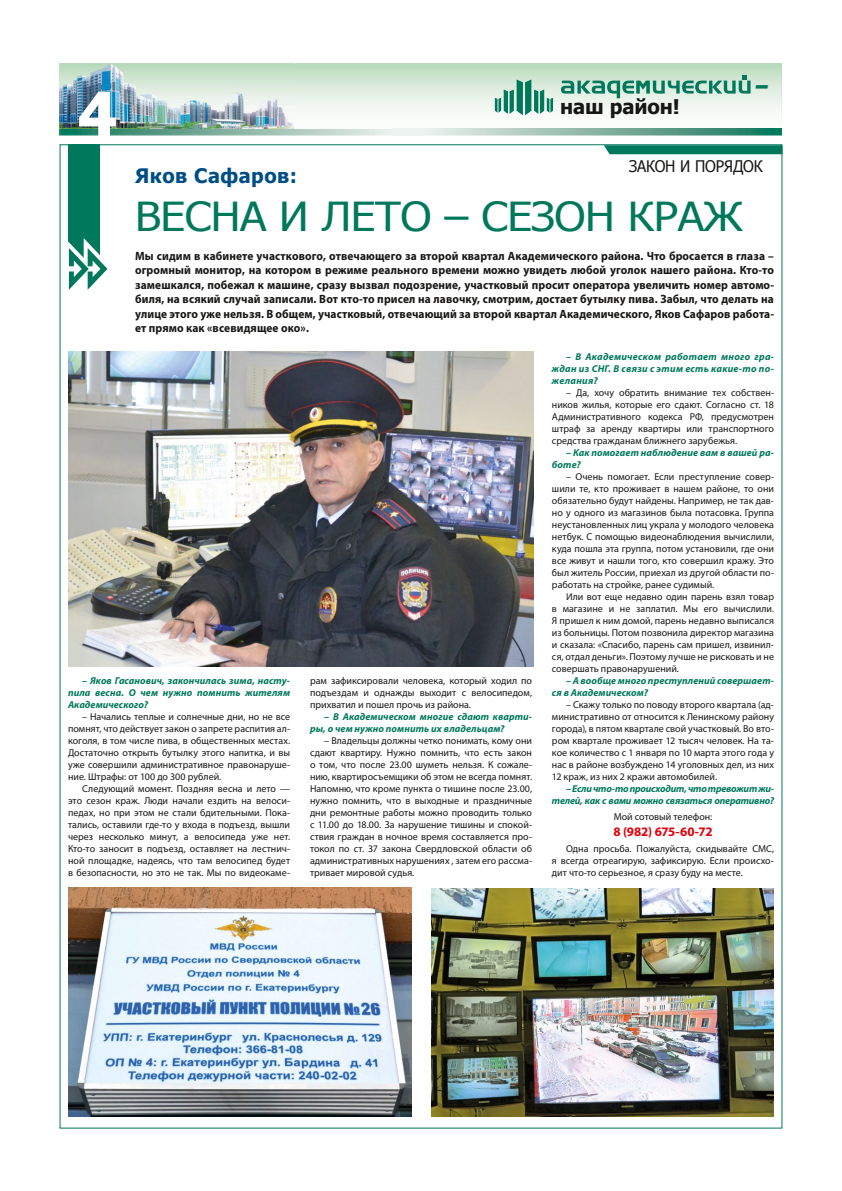
<style>
.page{position:relative;width:842px;height:1191px;background:#fff}
.page>*{position:absolute;margin:0;border:0;box-sizing:border-box;transform-origin:0 0}
.t1{font:700 60px "Tahoma";color:#fff}
.t2{font:40px "Tahoma";letter-spacing:-.01em;color:#00785c;scale:1.1 1}
.t3{font:italic 700 36px "Myriad Pro";color:#00785c;scale:.75 1}
.t4{font:700 20.2px "Tahoma";letter-spacing:-.005em;color:#181716}
.t5{font:700 20px "Tahoma";letter-spacing:.025em;color:#004e86}
.t6{font:16px "Tahoma";letter-spacing:-.015em;color:#181716;scale:.95 1}
.t7{font:700 13px "Myriad Pro";letter-spacing:-.015em;color:#e3000b}
.t8{font:700 12px/14.4px "Myriad Pro";letter-spacing:.01em;color:#181716;text-align:justify;scale:.95 1}
.t9{font:10px/12px "Myriad Pro";color:#181716;text-align:justify}
.t10{font:italic 700 10px/12px "Myriad Pro";letter-spacing:.005em;color:#00785c}
.t11{font:italic 700 10px/12px "Myriad Pro";letter-spacing:-.025em;color:#00785c;text-align:right}
</style>
<div class="page">
<img style="left:69px;top:351px;width:464px;height:315px">
<img style="left:431px;top:888px;width:343px;height:228px">
<img style="left:68px;top:888px;width:343px;height:228px">
<svg style="left:59px;top:63px;width:723px;height:73px"></svg>
<img style="left:59px;top:63px;width:235px;height:66px">
<svg style="left:653px;top:76px;width:98px;height:18px;background:#85bea9"></svg>
<img style="left:636px;top:81px;width:14px;height:13px">
<svg style="left:622px;top:81px;width:12px;height:13px"></svg>
<img style="left:607px;top:81px;width:13px;height:17px">
<svg style="left:592px;top:81px;width:13px;height:13px"></svg>
<img style="left:577px;top:81px;width:14px;height:13px">
<svg style="left:561px;top:81px;width:13px;height:13px"></svg>
<svg style="left:495px;top:79px;width:58px;height:36px;background:#7fbaa8"></svg>
<img style="left:59px;top:129px;width:723px;height:6px">
<img style="left:393px;top:129px;width:30px;height:7px">
<img style="left:79px;top:91px;width:37px;height:45px">
<svg style="left:604px;top:145px;width:178px;height:9px;background:#087c61"></svg>
<div style="left:68px;top:144px;width:31px;height:115px;background:#00785c"></div>
<svg style="left:68px;top:228px;width:32px;height:31px"></svg>
<h1 class="t1" style="left:78px;top:72px;width:40px">4</h1>
<h3 class="t4" style="left:560px;top:92px;width:121px">наш район!</h3>
<h3 class="t3" style="left:755px;top:60px;width:19px">–</h3>
<h3 class="t6" style="left:629px;top:155px;width:142px">ЗАКОН И ПОРЯДОК</h3>
<h3 class="t5" style="left:135px;top:162px;width:164px">Яков Сафаров:</h3>
<h2 class="t2" style="left:135px;top:190px;width:554px">ВЕСНА И ЛЕТО – СЕЗОН КРАЖ</h2>
<p class="t8" style="left:135px;top:248px;width:674px">Мы сидим в кабинете участкового, отвечающего за второй квартал Академического района. Что бросается в глаза – огромный монитор, на котором в режиме реального времени можно увидеть любой уголок нашего района. Кто-то замешкался, побежал к машине, сразу вызвал подозрение, участковый просит оператора увеличить номер автомо&shy;биля, на всякий случай записали. Вот кто-то присел на лавочку, смотрим, достает бутылку пива. Забыл, что делать на улице этого уже нельзя. В общем, участковый, отвечающий за второй квартал Академического, Яков Сафаров работа&shy;ет прямо как «всевидящее око».</p>
<p class="t10" style="left:68px;top:674px;width:224px;text-align:justify;text-indent:14px">– Яков Гасанович, закончилась зима, насту&shy;пила весна. О чем нужно помнить жителям Академического?</p>
<p class="t9" style="left:68px;top:710px;width:224px;text-indent:14px">– Начались теплые и солнечные дни, но не все помнят, что действует закон о запрете распития ал&shy;коголя, в том числе пива, в общественных местах.<br>Достаточно открыть бутылку этого напитка, и вы уже совершили административное правонаруше&shy;ние. Штрафы: от 100 до 300 рублей.</p>
<p class="t9" style="left:68px;top:782px;width:224px;text-indent:14px">Следующий момент. Поздняя весна и лето — это сезон краж. Люди начали ездить на велоси&shy;педах, но при этом не стали бдительными. Пока&shy;тались, оставили где-то у входа в подъезд, вышли через несколько минут, а велосипеда уже нет.<br>Кто-то заносит в подъезд, оставляет на лестнич&shy;ной площадке, надеясь, что там велосипед будет в безопасности, но это не так. Мы по видеокаме-</p>
<p class="t9" style="left:310px;top:674px;width:224px">рам зафиксировали человека, который ходил по подъездам и однажды выходит с велосипедом, прихватил и пошел прочь из района.</p>
<p class="t10" style="left:310px;top:710px;width:224px;text-indent:14px">– В Академическом многие сдают кварти&shy;ры, о чем нужно помнить их владельцам?</p>
<p class="t9" style="left:310px;top:734px;width:224px;text-indent:14px">– Владельцы должны четко понимать, кому они сдают квартиру. Нужно помнить, что есть закон о том, что после 23.00 шуметь нельзя. К сожале&shy;нию, квартиросъемщики об этом не всегда помнят.<br>Напомню, что кроме пункта о тишине после 23.00, нужно помнить, что в выходные и праздничные дни ремонтные работы можно проводить только с 11.00 до 18.00. За нарушение тишины и спокой&shy;ствия граждан в ночное время составляется про&shy;токол по ст. 37 закона Свердловской области об административных нарушениях , затем его рассма&shy;тривает мировой судья.</p>
<p class="t10" style="left:552px;top:350px;width:224px;text-align:justify;text-indent:14px">– В Академическом работает много гра&shy;ждан из СНГ. В связи с этим есть какие-то по&shy;желания?</p>
<p class="t9" style="left:552px;top:386px;width:224px;text-indent:14px">– Да, хочу обратить внимание тех собствен&shy;ников жилья, которые его сдают. Согласно ст. 18<br>Административного кодекса РФ, предусмотрен штраф за аренду квартиры или транспортного средства гражданам ближнего зарубежья.</p>
<p class="t10" style="left:552px;top:446px;width:224px;text-indent:14px">– Как помогает наблюдение вам в вашей ра&shy;боте?</p>
<p class="t9" style="left:552px;top:470px;width:224px;text-indent:14px">– Очень помогает. Если преступление совер&shy;шили те, кто проживает в нашем районе, то они обязательно будут найдены. Например, не так дав&shy;но у одного из магазинов была потасовка. Группа неустановленных лиц украла у молодого человека нетбук. С помощью видеонаблюдения вычислили, куда пошла эта группа, потом установили, где они все живут и нашли того, кто совершил кражу. Это был житель России, приехал из другой области по&shy;работать на стройке, ранее судимый.</p>
<p class="t9" style="left:552px;top:590px;width:224px;text-indent:14px">Или вот еще недавно один парень взял товар в магазине и не заплатил. Мы его вычислили.<br>Я пришел к ним домой, парень недавно выписался из больницы. Потом позвонила директор магазина и сказала: «Спасибо, парень сам пришел, извинил&shy;ся, отдал деньги». Поэтому лучше не рисковать и не совершать правонарушений.</p>
<p class="t10" style="left:552px;top:674px;width:224px;text-indent:14px">– А вообще много преступлений совершает&shy;ся в Академическом?</p>
<p class="t9" style="left:552px;top:698px;width:224px;text-indent:14px">– Скажу только по поводу второго квартала (ад&shy;министративно от относится к Ленинскому району города), в пятом квартале свой участковый. Во вто&shy;ром квартале проживает 12 тысяч человек. На та&shy;кое количество с 1 января по 10 марта этого года у нас в районе возбуждено 14 уголовных дел, из них 12 краж, из них 2 кражи автомобилей.</p>
<p class="t11" style="left:552px;top:782px;width:224px">– Если что-то происходит, что тревожит жи&shy;телей, как с вами можно связаться оперативно?</p>
<p class="t9" style="left:614px;top:810px;width:100px">Мой сотовый телефон:</p>
<h3 class="t7" style="left:613px;top:823px;width:101px">8 (982) 675-60-72</h3>
<p class="t9" style="left:552px;top:842px;width:224px;text-indent:14px">Одна просьба. Пожалуйста, скидывайте СМС, я всегда отреагирую, зафиксирую. Если происхо&shy;дит что-то серьезное, я сразу буду на месте.</p>
</div>
